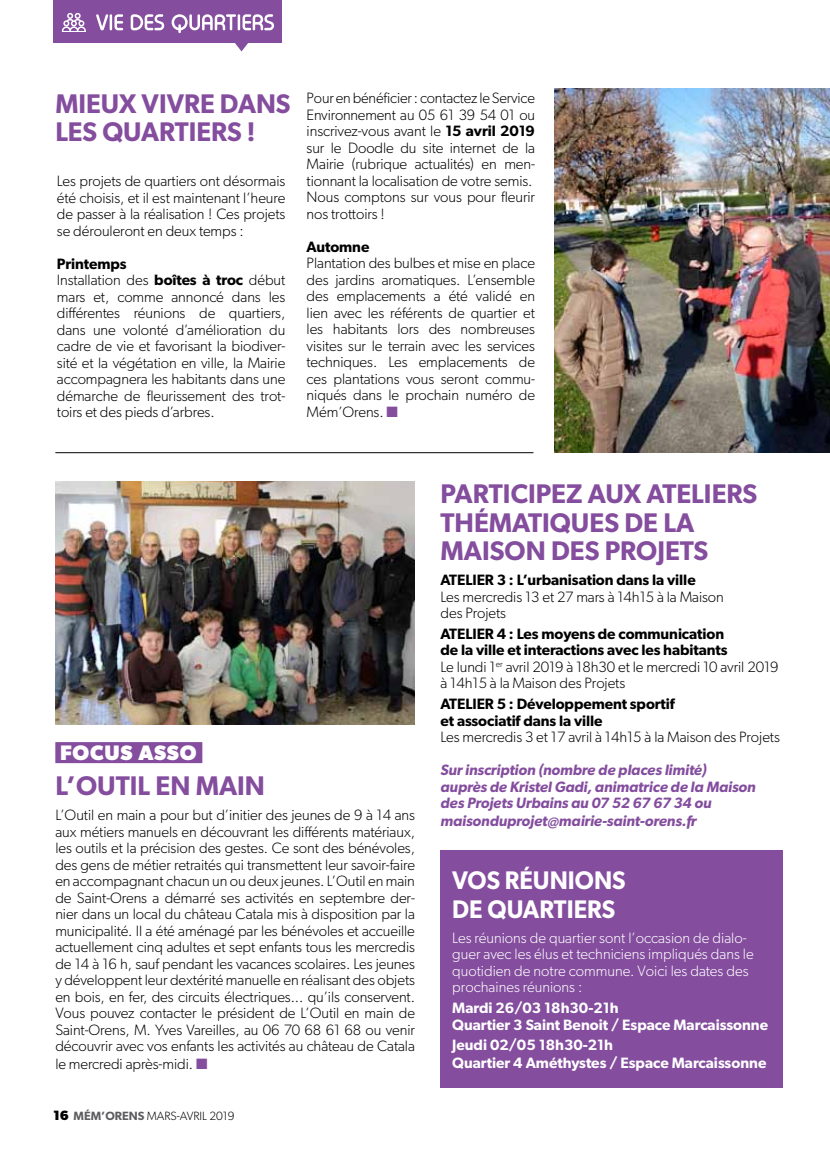
<style>
.page{position:relative;width:830px;height:1149px;background:#fff}
.page>*{position:absolute;margin:0;border:0;box-sizing:border-box;transform-origin:0 0}
.t1{font:600 27px/28.5px "Gibson";color:#844d9e}
.t2{font:600 25.5px/28.5px "Gibson";color:#fff;scale:.95 1}
.t3{font:700 21px "Gibson";letter-spacing:.04em;color:#fff}
.t4{font:300 15px/16.5px "Gibson";letter-spacing:-.005em;color:#000;text-align:justify}
.t5{font:600 15px/16.5px "Gibson";letter-spacing:-.005em;color:#000}
.t6{font:300 15px/16.5px "Gibson";color:#fff}
.t7{font:italic 600 15px/16.8px "Gibson";letter-spacing:-.005em;color:#844d9e}
.t8{font:600 15px/16.5px "Gibson";color:#fff}
.t9{font:300 12px "Gibson";color:#000}
.s1{font-weight:600}
.s2{color:#844d9e}
.s3{font-weight:700;font-size:13.5px}
.s4{font-weight:600;color:#5d5d60}
.s5{font-weight:300}
</style>
<div class="page">
<div style="left:53px;top:0;width:229px;height:43px;background:#844d9e"></div>
<svg style="left:96px;top:14px;width:178px;height:37px"></svg>
<svg style="left:62px;top:13px;width:24px;height:18px"></svg>
<img style="left:55px;top:481px;width:360px;height:243px">
<div style="left:440px;top:850px;width:342px;height:237px;background:#844d9e"></div>
<hr style="left:55px;top:452px;width:478px;height:1px;background:#000">
<div style="left:55px;top:741px;width:147px;height:21px;background:#844d9e"></div>
<img style="left:554px;top:88px;width:275px;height:364px">
<h1 class="t1" style="left:55px;top:88px;width:236px">Mieux vivre dans les quarti ers !</h1>
<p class="t4" style="left:57px;top:172px;width:230px">Les projets de quartiers ont désormais été choisis, et il est maintenant l’heure de passer à la réalisation ! Ces projets se dérouleront en deux temps :</p>
<p class="t4" style="left:57px;top:255px;width:230px;text-align:left"><span class="s1">Printemps<br></span>I nstallation des <span class="s1">boîtes à troc</span> début mars et, comme annoncé dans les différentes réunions de quartiers, dans une volonté d’amélioration du cadre de vie et favorisant la biodiver&shy;sité et la végétation en ville, la Mairie accompagnera les habitants dans une démarche de fleurissement des trot&shy;toirs et des pieds d’arbres.</p>
<p class="t4" style="left:306px;top:89px;width:230px;text-align:left">Pour en bénéficier : contactez le Service Environnement au 05 61 39 54 01 ou inscrivez-vous avant le <span class="s1">15 avril 2019 </span>sur le Doodle du site internet de la Mairie (rubrique actualités) en men&shy;tionnant la localisation de votre semis.<br>Nous comptons sur vous pour fleurir nos trottoirs !</p>
<p class="t5" style="left:306px;top:238px;width:64px">Automne</p>
<p class="t4" style="left:306px;top:254px;width:230px">Plantation des bulbes et mise en place des jardins aromatiques. L’ensemble des emplacements a été validé en lien avec les référents de quartier et les habitants lors des nombreuses visites sur le terrain avec les services techniques. Les emplacements de ces plantations vous seront commu&shy;niqués dans le prochain numéro de Mém’Orens. <span class="s2">■</span></p>
<h3 class="t3" style="left:60px;top:740px;width:138px">FOCUS ASSO</h3>
<h1 class="t1" style="left:55px;top:770px;width:37px">L’outil</h1>
<h1 class="t1" style="left:155px;top:770px;width:111px">en main</h1>
<p class="t4" style="left:55px;top:806px;width:361px">L’Outil en main a pour but d’initier des jeunes de 9 à 14 ans aux métiers manuels en découvrant les différents matériaux, les outils et la précision des gestes. Ce sont des bénévoles, des gens de métier retraités qui transmettent leur savoir-faire en accompagnant chacun un ou deux jeunes. L’Outil en main de Saint-Orens a démarré ses activités en septembre der&shy;nier dans un local du château Catala mis à disposition par la municipalité. I l a été aménagé par les bénévoles et accueille actuellement cinq adultes et sept enfants tous les mercredis de 14 à 16 h, sauf pendant les vacances scolaires. Les jeunes y développent leur dextérité manuelle en réalisant des objets en bois, en fer, des circuits électriques... qu’ils conservent.<br>Vous pouvez contacter le président de L’Outil en main de Saint-Orens, M. Yves Vareilles, au 06 70 68 61 68 ou venir découvrir avec vos enfants les activités au château de Catala le mercredi après-midi. <span class="s2">■</span></p>
<p class="t9" style="left:53px;top:1107px;width:183px"><span class="s3">16</span> <span class="s4">Mém’Orens</span> mars-avril 2019</p>
<h1 class="t1" style="left:440px;top:478px;width:62px">Particip</h1>
<h1 class="t1" style="left:551px;top:478px;width:207px">ez aux ateli ers</h1>
<h1 class="t1" style="left:440px;top:507px;width:64px">thémati</h1>
<h1 class="t1" style="left:440px;top:507px;width:269px;text-indent:109px">ques de la<br>Maiso n des Proj ets</h1>
<p class="t5" style="left:440px;top:571px;width:256px">ATELIER 3 : L’urbanisation dans la ville</p>
<p class="t4" style="left:440px;top:588px;width:285px">Les mercredis 13 et 27 mars à 14h15 à la Maison des Projets</p>
<p class="t5" style="left:440px;top:625px;width:339px">ATELIER 4 : Les moyens de communication<br>de la ville et interactions avec les habitants<br><span class="s5">Le lundi 1</span><sup>er</sup> <span class="s5">avril 2019 à 18h30 et le mercredi 10 avril 2019 à 14h15 à la Maison des Projets</span></p>
<p class="t5" style="left:440px;top:695px;width:236px">ATELIER 5 : Développement sportif et associatif dans la ville</p>
<p class="t4" style="left:440px;top:728px;width:341px">Les mercredis 3 et 17 avril à 14h15 à la Maison des Projets</p>
<p class="t7" style="left:440px;top:761px;width:316px">Sur inscription (nombre de places limité) auprès de Kristel Gadi, animatrice de la Maison des Projets Urbains au 07 52 67 67 34 ou maisonduprojet@mairie-saint-orens.fr</p>
<h2 class="t2" style="left:452px;top:865px;width:166px">VOS RÉUNIONS<br>DE QUARTIERS</h2>
<p class="t6" style="left:452px;top:928px;width:303px">Les réunions de quartier sont l’occasion de dialo&shy;guer avec les élus et techniciens impliqués dans le quotidien de notre commune. Voici les dates des prochaines réunions :</p>
<p class="t8" style="left:452px;top:998px;width:317px">Mardi 26/03 18h30-21h<br>Quartier 3 Saint Benoit / Espace Marcaissonne</p>
<p class="t8" style="left:452px;top:1035px;width:315px;line-height:17.2px">Jeudi 02/05 18h30-21h<br>Quartier 4 Améthystes / Espace Marcaissonne</p>
</div>
